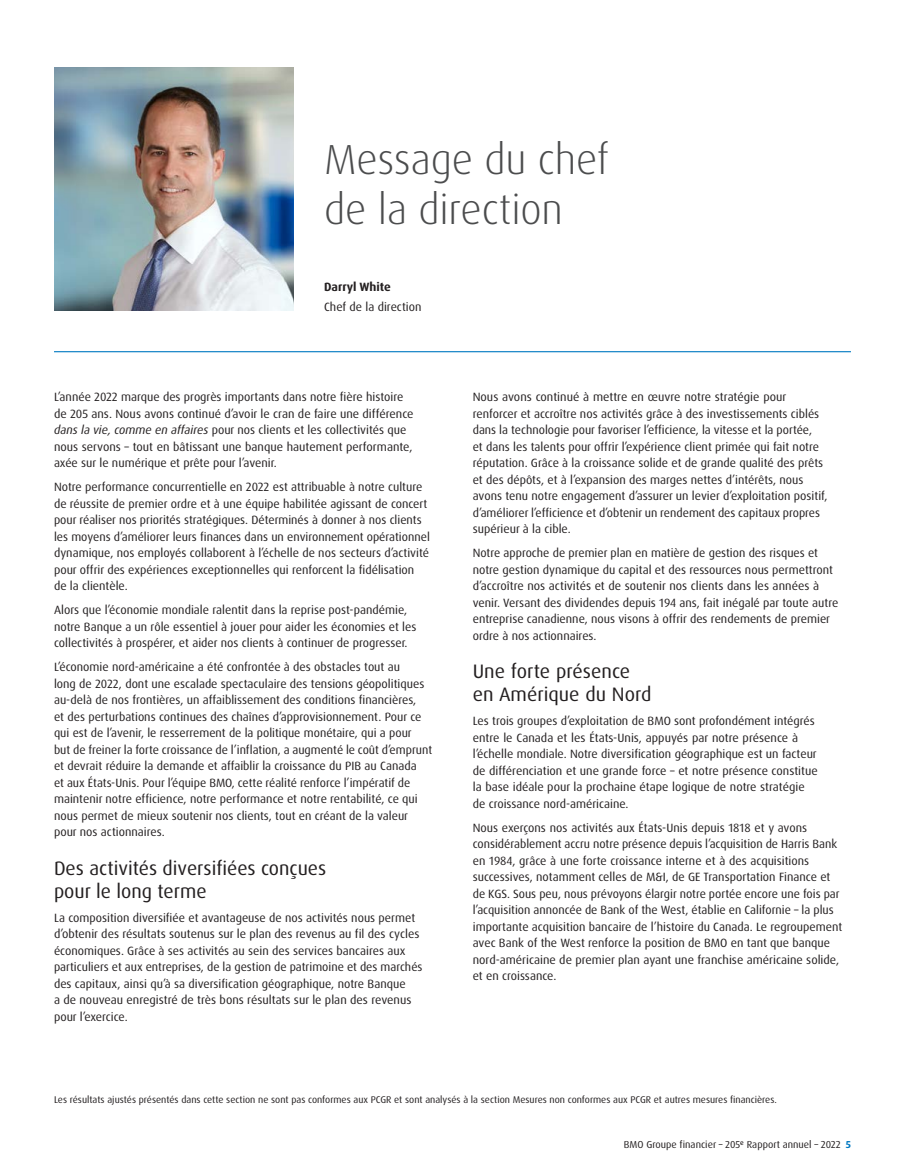
<style>
.page{position:relative;width:905px;height:1175px;background:#fff}
.page>*{position:absolute;margin:0;border:0;box-sizing:border-box;transform-origin:0 0}
.t1{font:300 42px/49.5px "Dax Pro";letter-spacing:-.005em;color:#4b4c4d}
.t2{font:19.5px/23.2px "Dax Pro";color:#231f20}
.t3{font:12px/16.5px "Dax Pro";color:#231f20}
.t4{font:700 12px "Dax Pro";color:#231f20}
.t5{font:10.2px "Dax Pro";color:#231f20}
.t6{font:9.75px "Dax Pro";color:#231f20}
.s1{font-style:italic}
.s2{font-weight:700;color:#0079c2}
</style>
<div class="page">
<hr style="left:54px;top:351px;width:796px;height:1px;background:#0079c2">
<img style="left:54px;top:68px;width:240px;height:242px">
<h1 class="t1" style="left:324px;top:135px;width:286px">Message du chef de la direction</h1>
<p class="t4" style="left:324px;top:279px;width:68px">Darryl White</p>
<p class="t3" style="left:324px;top:298px;width:99px">Chef de la direction</p>
<p class="t3" style="left:54px;top:389px;width:361px">L’année 2022 marque des progrès importants dans notre fière histoire de 205 ans. Nous avons continué d’avoir le cran de faire une différence <span class="s1">dans la vie, comme en affaires</span> pour nos clients et les collectivités que nous servons – tout en bâtissant une banque hautement performante, axée sur le numérique et prête pour l’avenir.</p>
<p class="t3" style="left:54px;top:479px;width:377px">Notre performance concurrentielle en 2022 est attribuable à notre culture de réussite de premier ordre et à une équipe habilitée agissant de concert pour réaliser nos priorités stratégiques. Déterminés à donner à nos clients les moyens d’améliorer leurs finances dans un environnement opérationnel dynamique, nos employés collaborent à l’échelle de nos secteurs d’activité pour offrir des expériences exceptionnelles qui renforcent la fidélisation de la clientèle.</p>
<p class="t3" style="left:54px;top:602px;width:364px">Alors que l’économie mondiale ralentit dans la reprise post-pandémie, notre Banque a un rôle essentiel à jouer pour aider les économies et les collectivités à prospérer, et aider nos clients à continuer de progresser.</p>
<p class="t3" style="left:54px;top:659px;width:379px">L’économie nord-américaine a été confrontée à des obstacles tout au<br>long de 2022, dont une escalade spectaculaire des tensions géopolitiques au-delà de nos frontières, un affaiblissement des conditions financières,<br>et des perturbations continues des chaînes d’approvisionnement. Pour ce qui est de l’avenir, le resserrement de la politique monétaire, qui a pour<br>but de freiner la forte croissance de l’inflation, a augmenté le coût d’emprunt et devrait réduire la demande et affaiblir la croissance du PIB au Canada<br>et aux États-Unis. Pour l’équipe BMO, cette réalité renforce l’impératif de maintenir notre efficience, notre performance et notre rentabilité, ce qui nous permet de mieux soutenir nos clients, tout en créant de la valeur pour nos actionnaires.</p>
<h2 class="t2" style="left:54px;top:856px;width:274px">Des activités diversifiées conçues pour le long terme</h2>
<p class="t3" style="left:54px;top:909px;width:370px">La composition diversifiée et avantageuse de nos activités nous permet d’obtenir des résultats soutenus sur le plan des revenus au fil des cycles économiques. Grâce à ses activités au sein des services bancaires aux particuliers et aux entreprises, de la gestion de patrimoine et des marchés des capitaux, ainsi qu’à sa diversification géographique, notre Banque<br>a de nouveau enregistré de très bons résultats sur le plan des revenus pour l’exercice.</p>
<p class="t3" style="left:472px;top:389px;width:356px">Nous avons continué à mettre en œuvre notre stratégie pour renforcer et accroître nos activités grâce à des investissements ciblés dans la technologie pour favoriser l’efficience, la vitesse et la portée,<br>et dans les talents pour offrir l’expérience client primée qui fait notre réputation. Grâce à la croissance solide et de grande qualité des prêts et des dépôts, et à l’expansion des marges nettes d’intérêts, nous avons tenu notre engagement d’assurer un levier d’exploitation positif, d’améliorer l’efficience et d’obtenir un rendement des capitaux propres supérieur à la cible.</p>
<p class="t3" style="left:472px;top:545px;width:367px">Notre approche de premier plan en matière de gestion des risques et notre gestion dynamique du capital et des ressources nous permettront d’accroître nos activités et de soutenir nos clients dans les années à venir. Versant des dividendes depuis 194 ans, fait inégalé par toute autre entreprise canadienne, nous visons à offrir des rendements de premier ordre à nos actionnaires.</p>
<h2 class="t2" style="left:472px;top:659px;width:180px">Une forte présence en Amérique du Nord</h2>
<p class="t3" style="left:472px;top:713px;width:346px">Les trois groupes d’exploitation de BMO sont profondément intégrés entre le Canada et les États-Unis, appuyés par notre présence à l’échelle mondiale. Notre diversification géographique est un facteur de différenciation et une grande force – et notre présence constitue la base idéale pour la prochaine étape logique de notre stratégie de croissance nord-américaine.</p>
<p class="t3" style="left:472px;top:819px;width:371px">Nous exerçons nos activités aux États-Unis depuis 1818 et y avons considérablement accru notre présence depuis l’acquisition de Harris Bank en 1984, grâce à une forte croissance interne et à des acquisitions successives, notamment celles de M&amp;I, de GE Transportation Finance et de KGS. Sous peu, nous prévoyons élargir notre portée encore une fois par l’acquisition annoncée de Bank of the West, établie en Californie – la plus importante acquisition bancaire de l’histoire du Canada. Le regroupement avec Bank of the West renforce la position de BMO en tant que banque nord-américaine de premier plan ayant une franchise américaine solide, et en croissance.</p>
<p class="t6" style="left:54px;top:1093px;width:724px">Les résultats ajustés présentés dans cette section ne sont pas conformes aux PCGR et sont analysés à la section Mesures non conformes aux PCGR et autres mesures financières.</p>
<p class="t5" style="left:624px;top:1137px;width:228px">BMO Groupe financier – 205<sup>e</sup> Rapport annuel – 2022 <span class="s2">5</span></p>
</div>
